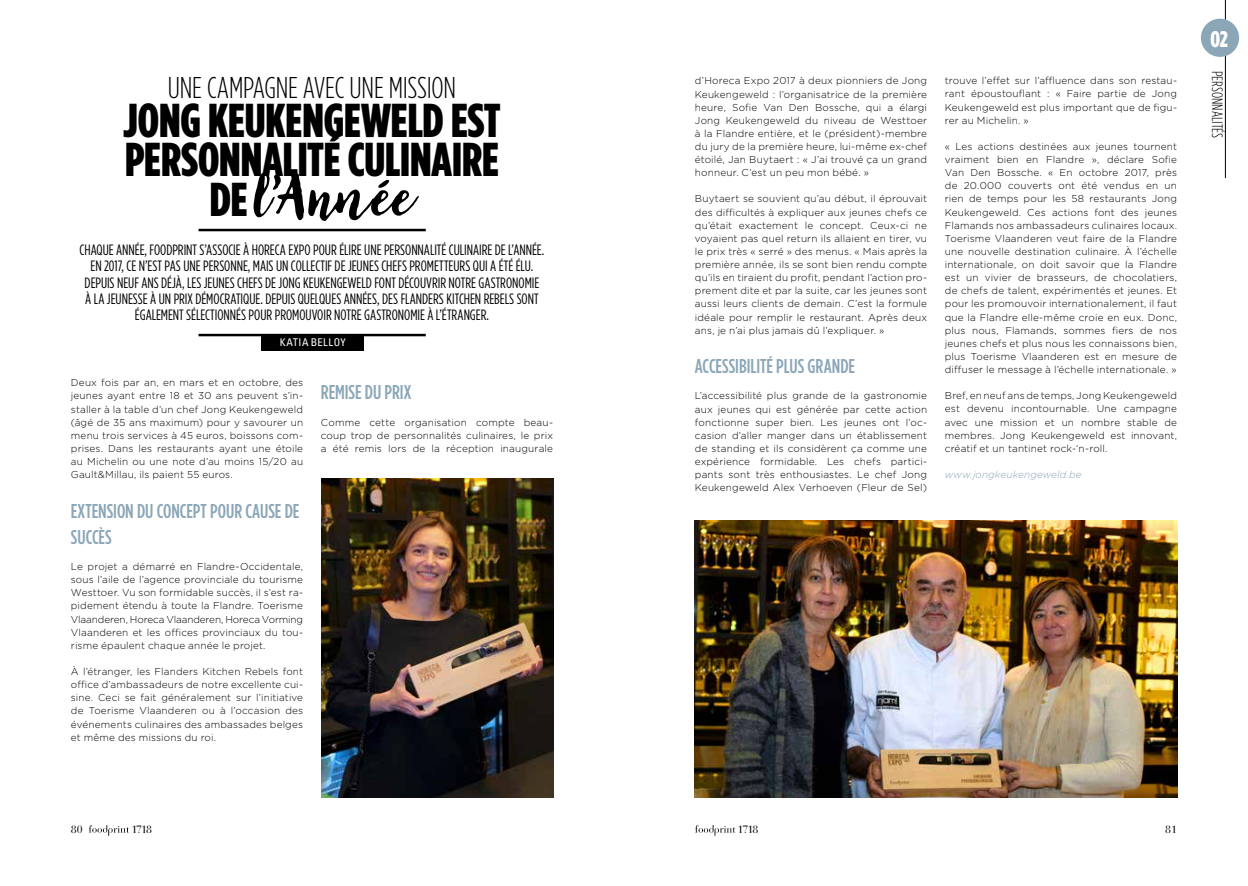
<style>
.page{position:relative;width:1248px;height:886px;background:#fff}
.page>*{position:absolute;margin:0;border:0;box-sizing:border-box;transform-origin:0 0}
.t1{font:56.25px "Lullabies";color:#000}
.t2{font:900 47.5px/39.4px "Gotham Condensed";color:#000}
.t3{font:300 30px "Gotham Condensed";letter-spacing:-.01em;color:#000}
.t4{font:900 22.5px "Gotham Condensed";color:#fff}
.t5{font:500 20px/26.2px "Gotham Condensed";color:#8aa6b7}
.t6{font:15px/16.2px "Gotham Condensed";color:#000;text-align:center}
.t7{font:300 15px "Gotham Condensed";color:#000}
.t8{font:10.62px "Bauer Bodoni Std";letter-spacing:-.09em;color:#000}
.t9{font:condensed 10.62px "Univers LT Std";letter-spacing:.04em;color:#fff}
.t10{font:300 10px/13.1px "Gotham";letter-spacing:.015em;color:#000;text-align:justify}
.t11{font:italic 300 10px "Gotham";letter-spacing:.015em;color:#8aa6b7}
.s1{font-family:"Gotham Condensed";font-weight:900;font-size:47.5px}
</style>
<div class="page">
<hr style="left:198px;top:229px;width:228px;height:2px;background:#000">
<hr style="left:198px;top:334px;width:228px;height:2px;background:#000">
<div style="left:261px;top:334px;width:103px;height:16px;background:#000"></div>
<img style="left:694px;top:521px;width:482px;height:276px">
<img style="left:321px;top:478px;width:232px;height:319px">
<svg style="left:89px;top:825px;width:40px;height:11px"></svg>
<svg style="left:695px;top:825px;width:40px;height:11px"></svg>
<hr style="left:1224px;top:0;width:1px;height:178px;background:#000">
<div style="left:1200px;top:19px;width:38px;height:38px;background:#8aa6b7;border-radius:50%"></div>
<h3 class="t3" style="left:168px;top:70px;width:290px">UNE CAMPAGNE AVEC UNE MISSION</h3>
<h2 class="t2" style="left:123px;top:100px;width:379px">JONG KEUKENGEWELD EST<br>PERSONNALITÉ CULINAIRE</h2>
<h1 class="t1" style="left:210px;top:161px;width:205px"><span class="s1">DE</span> l’Année</h1>
<p class="t6" style="left:80px;top:241px;width:466px">CHAQUE ANNÉE, FOODPRINT S’ASSOCIE À HORECA EXPO POUR ÉLIRE UNE PERSONNALITÉ CULINAIRE DE L’ANNÉE.<br>EN 2017, CE N’EST PAS UNE PERSONNE, MAIS UN COLLECTIF DE JEUNES CHEFS PROMETTEURS QUI A ÉTÉ ÉLU.<br>DEPUIS NEUF ANS DÉJÀ, LES JEUNES CHEFS DE JONG KEUKENGEWELD FONT DÉCOUVRIR NOTRE GASTRONOMIE<br>À LA JEUNESSE À UN PRIX DÉMOCRATIQUE. DEPUIS QUELQUES ANNÉES, DES FLANDERS KITCHEN REBELS SONT ÉGALEMENT SÉLECTIONNÉS POUR PROMOUVOIR NOTRE GASTRONOMIE À L’ÉTRANGER.</p>
<p class="t9" style="left:280px;top:335px;width:68px">KATIA BELLOY</p>
<p class="t10" style="left:71px;top:376px;width:234px">Deux fois par an, en mars et en octobre, des jeunes ayant entre 18 et 30 ans peuvent s’in&shy;staller à la table d’un chef Jong Keukengeweld (âgé de 35 ans maximum) pour y savourer un menu trois services à 45 euros, boissons com&shy;prises. Dans les restaurants ayant une étoile au Michelin ou une note d’au moins 15/20 au Gault&amp;Millau, ils paient 55 euros.</p>
<h3 class="t5" style="left:71px;top:497px;width:230px">EXTENSION DU CONCEPT POUR CAUSE DE<br>SUCCÈS</h3>
<p class="t10" style="left:71px;top:560px;width:234px">Le projet a démarré en Flandre-Occidentale, sous l’aile de l’agence provinciale du tourisme Westtoer. Vu son formidable succès, il s’est ra&shy;pidement étendu à toute la Flandre. Toerisme Vlaanderen, Horeca Vlaanderen, Horeca Vorming Vlaanderen et les offices provinciaux du tou&shy;risme épaulent chaque année le projet.</p>
<p class="t10" style="left:71px;top:665px;width:234px">À l’étranger, les Flanders Kitchen Rebels font office d’ambassadeurs de notre excellente cui&shy;sine. Ceci se fait généralement sur l’initiative de Toerisme Vlaanderen ou à l’occasion des événements culinaires des ambassades belges et même des missions du roi.</p>
<h3 class="t5" style="left:321px;top:379px;width:92px">REMISE DU PRIX</h3>
<p class="t10" style="left:321px;top:415px;width:234px">Comme cette organisation compte beau&shy;coup trop de personnalités culinaires, le prix a été remis lors de la réception inaugurale</p>
<p class="t10" style="left:694px;top:74px;width:234px">d’Horeca Expo 2017 à deux pionniers de Jong Keukengeweld : l’organisatrice de la première heure, Sofie Van Den Bossche, qui a élargi Jong Keukengeweld du niveau de Westtoer à la Flandre entière, et le (président)-membre du jury de la première heure, lui-même ex-chef étoilé, Jan Buytaert : « J’ai trouvé ça un grand honneur. C’est un peu mon bébé. »</p>
<p class="t10" style="left:694px;top:192px;width:234px">Buytaert se souvient qu’au début, il éprouvait des difficultés à expliquer aux jeunes chefs ce qu’était exactement le concept. Ceux-ci ne voyaient pas quel return ils allaient en tirer, vu le prix très « serré » des menus. « Mais après la première année, ils se sont bien rendu compte qu’ils en tiraient du profit, pendant l’action pro&shy;prement dite et par la suite, car les jeunes sont aussi leurs clients de demain. C’est la formule idéale pour remplir le restaurant. Après deux ans, je n’ai plus jamais dû l’expliquer. »</p>
<h3 class="t5" style="left:694px;top:353px;width:162px">ACCESSIBILITÉ PLUS GRANDE</h3>
<p class="t10" style="left:694px;top:389px;width:234px">L’accessibilité plus grande de la gastronomie aux jeunes qui est générée par cette action fonctionne super bien. Les jeunes ont l’oc&shy;casion d’aller manger dans un établissement de standing et ils considèrent ça comme une expérience formidable. Les chefs partici&shy;pants sont très enthousiastes. Le chef Jong Keukengeweld Alex Verhoeven (Fleur de Sel)</p>
<p class="t10" style="left:944px;top:74px;width:234px">trouve l’effet sur l’affluence dans son restau&shy;rant époustouflant : « Faire partie de Jong Keukengeweld est plus important que de figu&shy;rer au Michelin. »</p>
<p class="t10" style="left:944px;top:140px;width:234px">« Les actions destinées aux jeunes tournent vraiment bien en Flandre », déclare Sofie Van Den Bossche. « En octobre 2017, près de 20.000 couverts ont été vendus en un rien de temps pour les 58 restaurants Jong Keukengeweld. Ces actions font des jeunes Flamands nos ambassadeurs culinaires locaux.<br>Toerisme Vlaanderen veut faire de la Flandre une nouvelle destination culinaire. À l’échelle internationale, on doit savoir que la Flandre est un vivier de brasseurs, de chocolatiers, de chefs de talent, expérimentés et jeunes. Et pour les promouvoir internationalement, il faut que la Flandre elle-même croie en eux. Donc, plus nous, Flamands, sommes fiers de nos jeunes chefs et plus nous les connaissons bien, plus Toerisme Vlaanderen est en mesure de diffuser le message à l’échelle internationale. »</p>
<p class="t10" style="left:944px;top:389px;width:234px">Bref, en neuf ans de temps, Jong Keukengeweld est devenu incontournable. Une campagne avec une mission et un nombre stable de membres. Jong Keukengeweld est innovant, créatif et un tantinet rock-‘n-roll.</p>
<p class="t11" style="left:944px;top:468px;width:138px">www.jongkeukengeweld.be</p>
<p class="t8" style="left:71px;top:823px;width:13px">80</p>
<p class="t8" style="left:131px;top:823px;width:22px">1718</p>
<p class="t8" style="left:737px;top:823px;width:22px">1718</p>
<p class="t8" style="left:1165px;top:823px;width:13px">81</p>
<h3 class="t4" style="left:1210px;top:25px;width:19px">02</h3>
<h3 class="t7" style="left:1225px;top:71px;width:68px;rotate:90deg">PERSONNALITÉS</h3>
</div>
